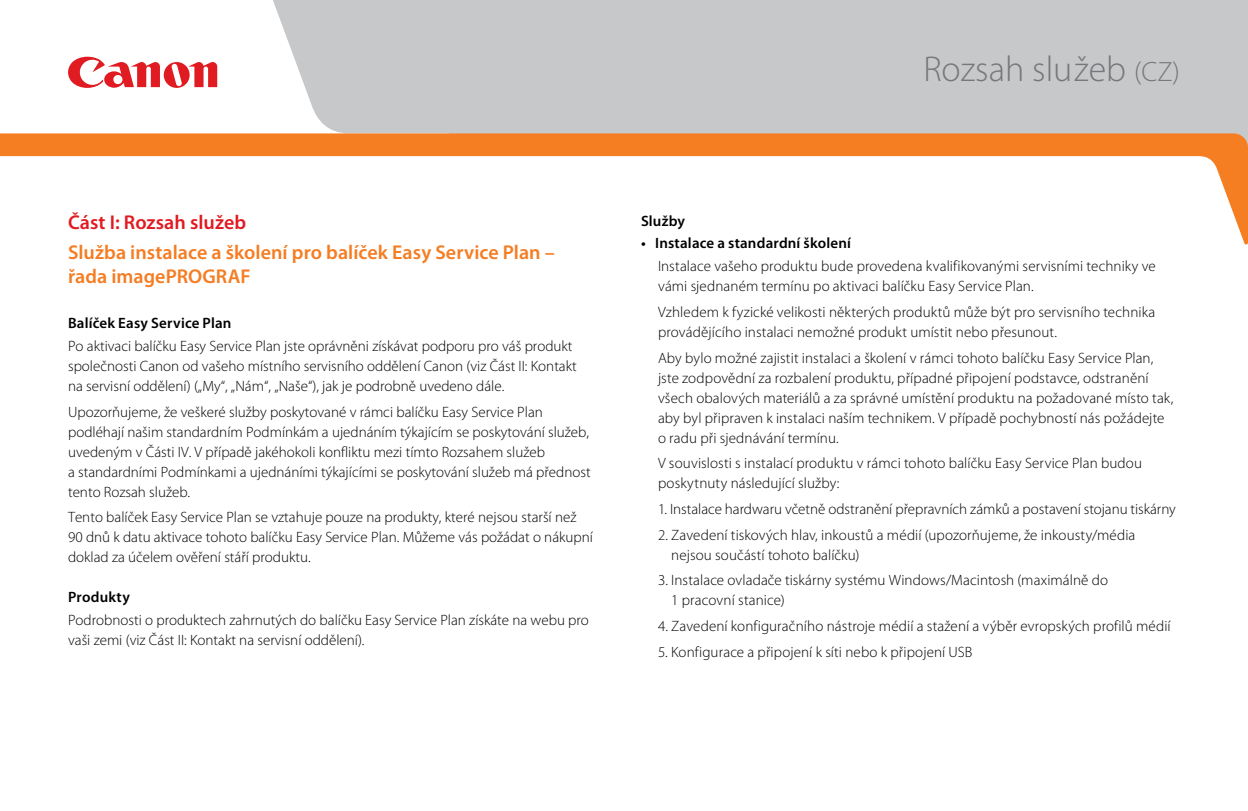
<style>
.page{position:relative;width:1248px;height:811px;background:#fff}
.page>*{position:absolute;margin:0;border:0;box-sizing:border-box;transform-origin:0 0}
.t1{font:300 36px "Myriad Pro";color:#77787b}
.t2{font:600 20px/29.6px "Myriad Pro";color:#f57c21}
.t3{font:300 15px/20px "Myriad Pro";color:#000}
.t4{font:600 15px "Myriad Pro";letter-spacing:.01em;color:#000}
.s1{font-size:28px}
.s2{color:#e11a21}
.s3{font-weight:600}
</style>
<div class="page">
<div style="left:449px;top:0;width:798px;height:133px;background:#c7c8ca"></div>
<svg style="left:84px;top:0;width:365px;height:133px"></svg>
<svg style="left:0;top:133px;width:1247px;height:111px"></svg>
<svg style="left:68px;top:57px;width:149px;height:31px"></svg>
<p class="t1" style="left:923px;top:49px;width:258px">Rozsah služeb <span class="s1">(CZ)</span></p>
<p class="t2" style="left:68px;top:207px;width:488px"><span class="s2">Část I: Rozsah služeb<br></span>Služba instalace a školení pro balíček Easy Service Plan –</p>
<p class="t2" style="left:68px;top:261px;width:184px">řada imagePROGRAF</p>
<p class="t3" style="left:68px;top:312px;width:506px;line-height:22.8px"><span class="s3">Balíček Easy Service Plan<br></span>Po aktivaci balíčku Easy Service Plan jste oprávněni získávat podporu pro váš produkt</p>
<p class="t3" style="left:68px;top:356px;width:510px">společnosti Canon od vašeho místního servisního oddělení Canon (viz Část II: Kontakt na servisní oddělení) („My“, „Nám“, „Naše“), jak je podrobně uvedeno dále.</p>
<p class="t3" style="left:68px;top:402px;width:524px">Upozorňujeme, že veškeré služby poskytované v rámci balíčku Easy Service Plan podléhají našim standardním Podmínkám a ujednáním týkajícím se poskytování služeb, uvedeným v Části IV. V případě jakéhokoli konfliktu mezi tímto Rozsahem služeb<br>a standardními Podmínkami a ujednáními týkajícími se poskytování služeb má přednost tento Rozsah služeb.</p>
<p class="t3" style="left:68px;top:507px;width:526px">Tento balíček Easy Service Plan se vztahuje pouze na produkty, které nejsou starší než<br>90 dnů k datu aktivace tohoto balíčku Easy Service Plan. Můžeme vás požádat o nákupní doklad za účelem ověření stáří produktu.</p>
<p class="t3" style="left:68px;top:586px;width:522px;line-height:22.8px"><span class="s3">Produkty<br></span>Podrobnosti o produktech zahrnutých do balíčku Easy Service Plan získáte na webu pro</p>
<p class="t3" style="left:68px;top:630px;width:298px">vaši zemi (viz Část II: Kontakt na servisní oddělení).</p>
<p class="t4" style="left:641px;top:211px;width:46px">Služby</p>
<p class="t3" style="left:658px;top:232px;width:499px;line-height:22.8px;text-indent:-17px"><span class="s3">• Instalace a standardní školení<br></span>Instalace vašeho produktu bude provedena kvalifikovanými servisními techniky ve</p>
<p class="t3" style="left:658px;top:274px;width:498px;line-height:25.6px">vámi sjednaném termínu po aktivaci balíčku Easy Service Plan.<br>Vzhledem k fyzické velikosti některých produktů může být pro servisního technika</p>
<p class="t3" style="left:658px;top:319px;width:497px;line-height:25.6px">provádějícího instalaci nemožné produkt umístit nebo přesunout.<br>Aby bylo možné zajistit instalaci a školení v rámci tohoto balíčku Easy Service Plan,</p>
<p class="t3" style="left:658px;top:368px;width:517px">jste zodpovědní za rozbalení produktu, případné připojení podstavce, odstranění všech obalových materiálů a za správné umístění produktu na požadované místo tak, aby byl připraven k instalaci naším technikem. V případě pochybností nás požádejte o radu při sjednávání termínu.</p>
<p class="t3" style="left:658px;top:453px;width:485px">V souvislosti s instalací produktu v rámci tohoto balíčku Easy Service Plan budou poskytnuty následující služby:</p>
<p class="t3" style="left:658px;top:499px;width:519px">1. Instalace hardwaru včetně odstranění přepravních zámků a postavení stojanu tiskárny</p>
<p class="t3" style="left:671px;top:525px;width:465px;text-indent:-13px">2. Zavedení tiskových hlav, inkoustů a médií (upozorňujeme, že inkousty/média nejsou součástí tohoto balíčku)</p>
<p class="t3" style="left:671px;top:570px;width:438px;text-indent:-13px">3. Instalace ovladače tiskárny systému Windows/Macintosh (maximálně do<br>1 pracovní stanice)</p>
<p class="t3" style="left:658px;top:616px;width:514px">4. Zavedení konfiguračního nástroje médií a stažení a výběr evropských profilů médií</p>
<p class="t3" style="left:658px;top:642px;width:316px">5. Konfigurace a připojení k síti nebo k připojení USB</p>
</div>
